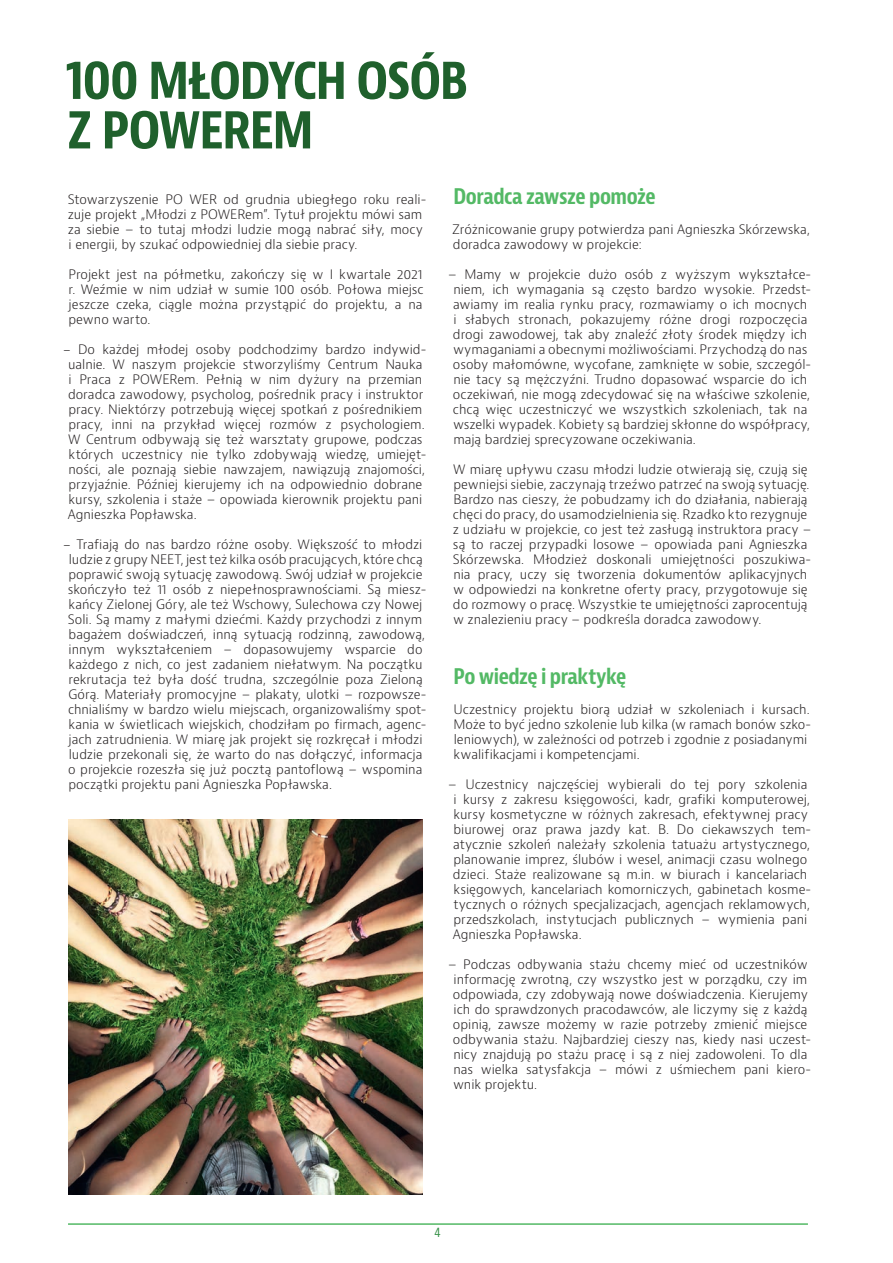
<style>
.page{position:relative;width:893px;height:1263px;background:#fff}
.page>*{position:absolute;margin:0;border:0;box-sizing:border-box;transform-origin:0 0}
.t1{font:700 condensed 54px/49.5px "Bernina Sans";letter-spacing:-.035em;color:#1f602c}
.t2{font:700 condensed 21px "Bernina Sans";letter-spacing:-.02em;color:#53b965}
.t3{font:condensed 13.5px "Bernina Sans";color:#3c944d}
.akapit{font:300 12.75px/15px "Bernino Sans";letter-spacing:-.005em;color:#231f20}
</style>
<div class="page">
<hr style="left:68px;top:1223px;width:740px;height:2px;background:#53b965">
<img style="left:68px;top:819px;width:355px;height:375px">
<h1 class="t1" style="left:65px;top:56px;width:404px">100 MŁODYCH OSÓB<br>Z POWEREM</h1>
<p class="akapit" style="left:68px;top:192px;width:360px">Stowarzyszenie PO WER od grudnia ubiegłego roku reali&shy;zuje projekt „Młodzi z POWERem”. Tytuł projektu mówi sam za siebie – to tutaj młodzi ludzie mogą nabrać siły, mocy i energii, by szukać odpowiedniej dla siebie pracy.</p>
<p class="akapit" style="left:68px;top:267px;width:357px;text-align:justify">Projekt jest na półmetku, zakończy się w I kwartale 2021 r. Weźmie w nim udział w sumie 100 osób. Połowa miejsc jeszcze czeka, ciągle można przystąpić do projektu, a na pewno warto.</p>
<p class="akapit" style="left:68px;top:342px;width:360px;text-indent:-5px">‒ Do każdej młodej osoby podchodzimy bardzo indywid&shy;ualnie. W naszym projekcie stworzyliśmy Centrum Nauka i Praca z POWERem. Pełnią w nim dyżury na przemian doradca zawodowy, psycholog, pośrednik pracy i instruktor pracy. Niektórzy potrzebują więcej spotkań z pośrednikiem pracy, inni na przykład więcej rozmów z psychologiem.<br>W Centrum odbywają się też warsztaty grupowe, podczas których uczestnicy nie tylko zdobywają wiedzę, umiejęt&shy;ności, ale poznają siebie nawzajem, nawiązują znajomości, przyjaźnie. Później kierujemy ich na odpowiednio dobrane kursy, szkolenia i staże – opowiada kierownik projektu pani Agnieszka Popławska.</p>
<p class="akapit" style="left:68px;top:537px;width:360px;text-indent:-5px">‒ Trafiają do nas bardzo różne osoby. Większość to młodzi ludzie z grupy NEET, jest też kilka osób pracujących, które chcą poprawić swoją sytuację zawodową. Swój udział w projekcie skończyło też 11 osób z niepełnosprawnościami. Są miesz&shy;kańcy Zielonej Góry, ale też Wschowy, Sulechowa czy Nowej Soli. Są mamy z małymi dziećmi. Każdy przychodzi z innym bagażem doświadczeń, inną sytuacją rodzinną, zawodową, innym wykształceniem – dopasowujemy wsparcie do każdego z nich, co jest zadaniem niełatwym. Na początku rekrutacja też była dość trudna, szczególnie poza Zieloną Górą. Materiały promocyjne – plakaty, ulotki – rozpowsze&shy;chnialiśmy w bardzo wielu miejscach, organizowaliśmy spot&shy;kania w świetlicach wiejskich, chodziłam po firmach, agenc&shy;jach zatrudnienia. W miarę jak projekt się rozkręcał i młodzi ludzie przekonali się, że warto do nas dołączyć, informacja o projekcie rozeszła się już pocztą pantoflową – wspomina początki projektu pani Agnieszka Popławska.</p>
<h2 class="t2" style="left:454px;top:183px;width:204px">Doradca zawsze pomoże</h2>
<p class="akapit" style="left:452px;top:222px;width:359px">Zróżnicowanie grupy potwierdza pani Agnieszka Skórzewska, doradca zawodowy w projekcie:</p>
<p class="akapit" style="left:453px;top:267px;width:360px;text-indent:-5px">– Mamy w projekcie dużo osób z wyższym wykształce&shy;niem, ich wymagania są często bardzo wysokie. Przedst&shy;awiamy im realia rynku pracy, rozmawiamy o ich mocnych i słabych stronach, pokazujemy różne drogi rozpoczęcia drogi zawodowej, tak aby znaleźć złoty środek między ich wymaganiami a obecnymi możliwościami. Przychodzą do nas osoby małomówne, wycofane, zamknięte w sobie, szczegól&shy;nie tacy są mężczyźni. Trudno dopasować wsparcie do ich oczekiwań, nie mogą zdecydować się na właściwe szkolenie, chcą więc uczestniczyć we wszystkich szkoleniach, tak na wszelki wypadek. Kobiety są bardziej skłonne do współpracy, mają bardziej sprecyzowane oczekiwania.</p>
<p class="akapit" style="left:453px;top:462px;width:360px">W miarę upływu czasu młodzi ludzie otwierają się, czują się pewniejsi siebie, zaczynają trzeźwo patrzeć na swoją sytuację.<br>Bardzo nas cieszy, że pobudzamy ich do działania, nabierają chęci do pracy, do usamodzielnienia się. Rzadko kto rezygnuje z udziału w projekcie, co jest też zasługą instruktora pracy – są to raczej przypadki losowe – opowiada pani Agnieszka Skórzewska. Młodzież doskonali umiejętności poszukiwa&shy;nia pracy, uczy się tworzenia dokumentów aplikacyjnych w odpowiedzi na konkretne oferty pracy, przygotowuje się do rozmowy o pracę. Wszystkie te umiejętności zaprocentują w znalezieniu pracy – podkreśla doradca zawodowy.</p>
<h2 class="t2" style="left:454px;top:663px;width:174px">Po wiedzę i praktykę</h2>
<p class="akapit" style="left:453px;top:702px;width:359px">Uczestnicy projektu biorą udział w szkoleniach i kursach.<br>Może to być jedno szkolenie lub kilka (w ramach bonów szko&shy;leniowych), w zależności od potrzeb i zgodnie z posiadanymi kwalifikacjami i kompetencjami.</p>
<p class="akapit" style="left:453px;top:777px;width:360px;text-indent:-5px">– Uczestnicy najczęściej wybierali do tej pory szkolenia i kursy z zakresu księgowości, kadr, grafiki komputerowej, kursy kosmetyczne w różnych zakresach, efektywnej pracy biurowej oraz prawa jazdy kat. B. Do ciekawszych tem&shy;atycznie szkoleń należały szkolenia tatuażu artystycznego, planowanie imprez, ślubów i wesel, animacji czasu wolnego dzieci. Staże realizowane są m.in. w biurach i kancelariach księgowych, kancelariach komorniczych, gabinetach kosme&shy;tycznych o różnych specjalizacjach, agencjach reklamowych, przedszkolach, instytucjach publicznych – wymienia pani Agnieszka Popławska.</p>
<p class="akapit" style="left:453px;top:957px;width:360px;text-indent:-5px">– Podczas odbywania stażu chcemy mieć od uczestników informację zwrotną, czy wszystko jest w porządku, czy im odpowiada, czy zdobywają nowe doświadczenia. Kierujemy ich do sprawdzonych pracodawców, ale liczymy się z każdą opinią, zawsze możemy w razie potrzeby zmienić miejsce odbywania stażu. Najbardziej cieszy nas, kiedy nasi uczest&shy;nicy znajdują po stażu pracę i są z niej zadowoleni. To dla nas wielka satysfakcja – mówi z uśmiechem pani kiero&shy;wnik projektu.</p>
<p class="t3" style="left:435px;top:1224px;width:8px">4</p>
</div>
